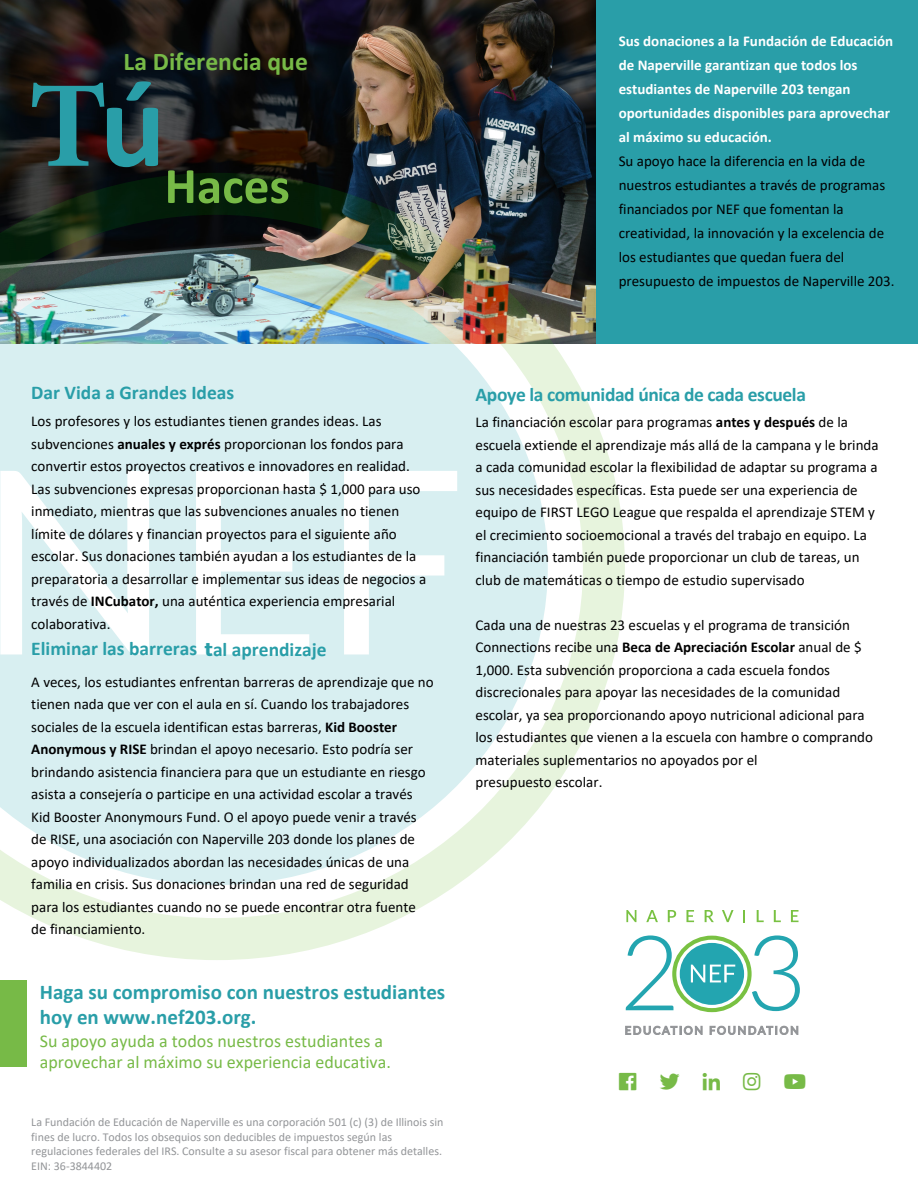
<style>
.page{position:relative;width:918px;height:1188px;background:#fff}
.page>*{position:absolute;margin:0;border:0;box-sizing:border-box;transform-origin:0 0}
.t1{font:700 123px "Minion Pro";color:#299ea8}
.t2{font:700 51.3px "Calibri";color:#77ba47}
.t3{font:700 25.65px "Calibri";color:#77ba47}
.t4{font:700 21px/25px "Calibri";color:#299ea8}
.t5{font:700 19.5px "Calibri";color:#299ea8}
.t6{font:700 19.5px "Calibri";letter-spacing:-.02em;color:#299ea8}
.t7{font:18px/21.6px "Calibri";color:#77ba47}
.t8{font:15px/22.5px "Calibri";color:#000001}
.t9{font:12px/14.4px "Calibri";color:#939598}
.s1{font-family:"Calibri"}
.s2{font-weight:700;color:#fff}
.s3{font-weight:700}
.s4{font-family:"Montserrat"}
</style>
<div class="page">
<div style="left:535px;top:0;width:383px;height:343px;background:#299ea8"></div>
<img style="left:0;top:0;width:595px;height:173px">
<svg style="left:0;top:173px;width:625px;height:787px"></svg>
<svg style="left:0;top:248px;width:548px;height:637px;background:#ccdfde"></svg>
<svg style="left:0;top:471px;width:149px;height:183px"></svg>
<svg style="left:196px;top:471px;width:113px;height:183px"></svg>
<svg style="left:344px;top:471px;width:113px;height:183px"></svg>
<div style="left:672px;top:936px;width:80px;height:76px;border:4px solid #79c142;border-radius:50%"></div>
<div style="left:680px;top:943px;width:64px;height:62px;background:#23a5b0;border-radius:50%"></div>
<svg style="left:626px;top:935px;width:47px;height:75px"></svg>
<svg style="left:752px;top:935px;width:48px;height:76px"></svg>
<svg style="left:691px;top:965px;width:44px;height:17px"></svg>
<svg style="left:625px;top:1025px;width:77px;height:10px"></svg>
<svg style="left:710px;top:1025px;width:88px;height:10px"></svg>
<svg style="left:626px;top:910px;width:10px;height:12px"></svg>
<svg style="left:646px;top:910px;width:12px;height:12px"></svg>
<svg style="left:668px;top:910px;width:8px;height:12px"></svg>
<svg style="left:686px;top:910px;width:8px;height:12px"></svg>
<svg style="left:705px;top:910px;width:9px;height:12px"></svg>
<svg style="left:722px;top:910px;width:12px;height:12px"></svg>
<svg style="left:743px;top:910px;width:2px;height:12px"></svg>
<svg style="left:757px;top:910px;width:7px;height:12px"></svg>
<svg style="left:774px;top:910px;width:7px;height:12px"></svg>
<svg style="left:791px;top:910px;width:8px;height:12px"></svg>
<div style="left:0;top:980px;width:27px;height:86px;background:#77ba47"></div>
<p class="t3" style="left:124px;top:44px;width:186px">La Diferencia que</p>
<p class="t1" style="left:29px;top:40px;width:139px">T<span class="s1">ú</span></p>
<p class="t2" style="left:165px;top:150px;width:127px">Haces</p>
<p class="t8" style="left:619px;top:29px;width:277px;line-height:24px"><span class="s2">Sus donaciones a la Fundación de Educación de Naperville garantizan que todos los estudiantes de Naperville 203 tengan oportunidades disponibles para aprovechar al máximo su educación.<br></span>Su apoyo hace la diferencia en la vida de nuestros estudiantes a través de programas financiados por NEF que fomentan la creatividad, la innovación y la excelencia de los estudiantes que quedan fuera del presupuesto de impuestos de Naperville 203.</p>
<p class="t5" style="left:31px;top:379px;width:204px">Dar Vida a Grandes Ideas</p>
<p class="t8" style="left:31px;top:410px;width:396px">Los profesores y los estudiantes tienen grandes ideas. Las subvenciones <span class="s3">anuales y exprés</span> proporcionan los fondos para convertir estos proyectos creativos e innovadores en realidad.<br>Las subvenciones expresas proporcionan hasta $ 1,000 para uso inmediato, mientras que las subvenciones anuales no tienen límite de dólares y financian proyectos para el siguiente año escolar. Sus donaciones también ayudan a los estudiantes de la preparatoria a desarrollar e implementar sus ideas de negocios a través de <span class="s3">INCubator,</span> una auténtica experiencia empresarial colaborativa.</p>
<p class="t5" style="left:31px;top:635px;width:297px">Eliminar las barreras <span class="s4">t</span>al aprendizaje</p>
<p class="t8" style="left:31px;top:670px;width:404px">A veces, los estudiantes enfrentan barreras de aprendizaje que no tienen nada que ver con el aula en sí. Cuando los trabajadores sociales de la escuela identifican estas barreras, <span class="s3">Kid Booster Anonymous y RISE</span> brindan el apoyo necesario. Esto podría ser brindando asistencia financiera para que un estudiante en riesgo asista a consejería o participe en una actividad escolar a través Kid Booster Anonymours Fund. O el apoyo puede venir a través de RISE, una asociación con Naperville 203 donde los planes de apoyo individualizados abordan las necesidades únicas de una familia en crisis. Sus donaciones brindan una red de seguridad para los estudiantes cuando no se puede encontrar otra fuente de financiamiento.</p>
<p class="t4" style="left:40px;top:979px;width:407px">Haga su compromiso con nuestros estudiantes hoy en www.nef203.org.</p>
<p class="t7" style="left:40px;top:1030px;width:353px">Su apoyo ayuda a todos nuestros estudiantes a aprovechar al máximo su experiencia educativa.</p>
<p class="t9" style="left:31px;top:1115px;width:414px">La Fundación de Educación de Naperville es una corporación 501 (c) (3) de Illinois sin fines de lucro. Todos los obsequios son deducibles de impuestos según las regulaciones federales del IRS. Consulte a su asesor fiscal para obtener más detalles.<br>EIN: 36-3844402</p>
<p class="t6" style="left:476px;top:380px;width:332px">Apoye la comunidad única de cada escuela</p>
<p class="t8" style="left:476px;top:411px;width:405px">La financiación escolar para programas <span class="s3">antes y después</span> de la escuela extiende el aprendizaje más allá de la campana y le brinda a cada comunidad escolar la flexibilidad de adaptar su programa a sus necesidades específicas. Esta puede ser una experiencia de equipo de FIRST LEGO League que respalda el aprendizaje STEM y el crecimiento socioemocional a través del trabajo en equipo. La financiación también puede proporcionar un club de tareas, un club de matemáticas o tiempo de estudio supervisado</p>
<p class="t8" style="left:476px;top:613px;width:399px">Cada una de nuestras 23 escuelas y el programa de transición Connections recibe una <span class="s3">Beca de Apreciación Escolar</span> anual de $ 1,000. Esta subvención proporciona a cada escuela fondos discrecionales para apoyar las necesidades de la comunidad escolar, ya sea proporcionando apoyo nutricional adicional para los estudiantes que vienen a la escuela con hambre o comprando materiales suplementarios no apoyados por el<br>presupuesto escolar.</p>
</div>
